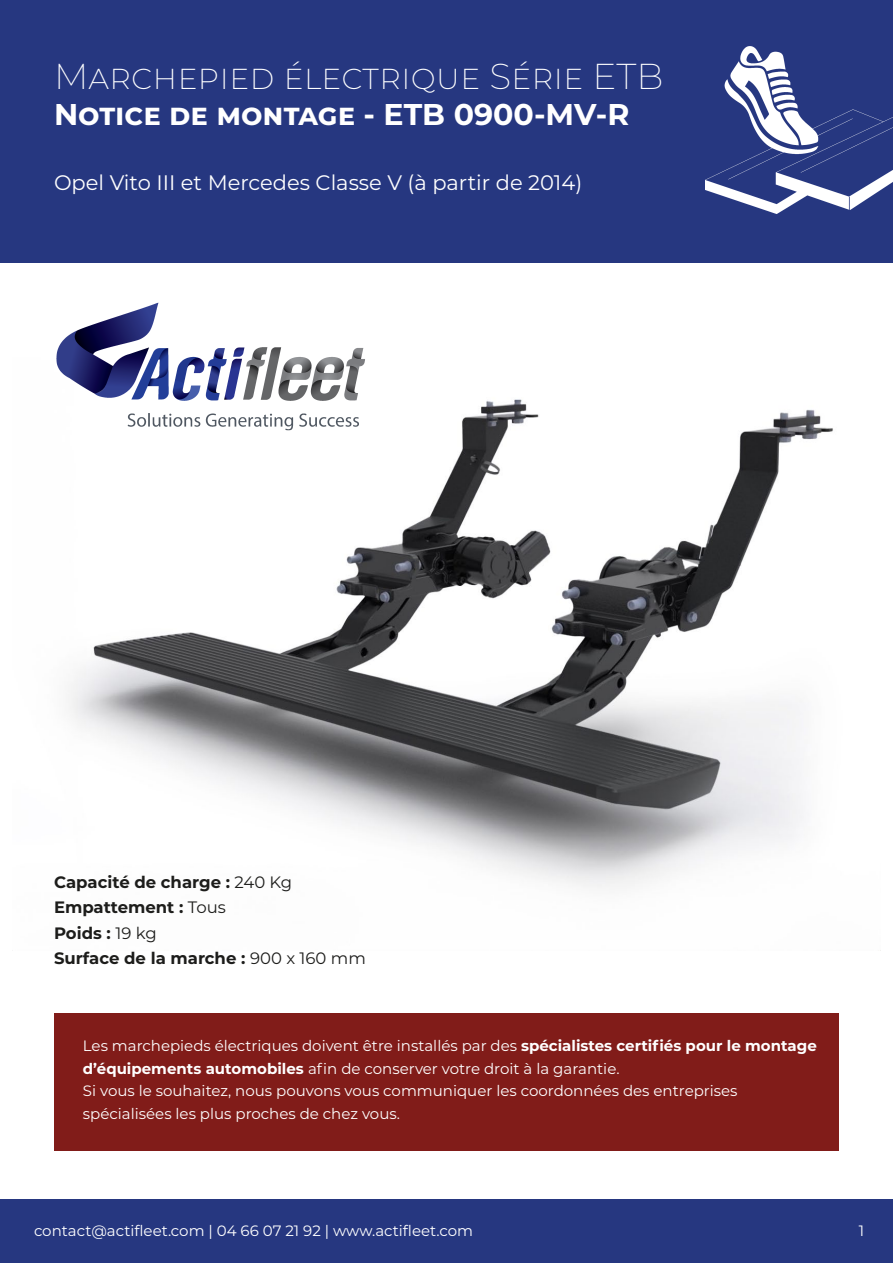
<style>
.page{position:relative;width:893px;height:1263px;background:#fff}
.page>*{position:absolute;margin:0;border:0;box-sizing:border-box;transform-origin:0 0}
.t1{font:200 36px "Montserrat";color:#fff}
.t2{font:700 30px "Montserrat";color:#fff}
.t3{font:21px "Montserrat";color:#fff}
.t4{font:700 16.5px "Montserrat";color:#1d1d1b}
.t5{font:15px/22.5px "Montserrat";color:#fff}
.s1{font-weight:400}
.s2{font-weight:700}
</style>
<div class="page">
<div style="left:0;top:0;width:893px;height:263px;background:#263780"></div>
<img style="left:706px;top:46px;width:187px;height:168px">
<div style="left:0;top:1199px;width:893px;height:64px;background:#263780"></div>
<img style="left:68px;top:399px;width:765px;height:489px">
<img style="left:56px;top:302px;width:332px;height:152px">
<div style="left:54px;top:1013px;width:785px;height:137px;background:#811c19"></div>
<p class="t1" style="left:54px;top:52px;width:611px">Marchepied électrique Série ETB</p>
<p class="t2" style="left:54px;top:93px;width:577px">Notice de montage - ETB 0900-MV-R</p>
<p class="t3" style="left:54px;top:168px;width:530px">Opel Vito III et Mercedes Classe V (à partir de 2014)</p>
<p class="t4" style="left:54px;top:870px;width:240px">Capacité de charge : <span class="s1">240 Kg</span></p>
<p class="t4" style="left:54px;top:895px;width:173px">Empattement : <span class="s1">Tous</span></p>
<p class="t4" style="left:54px;top:921px;width:104px">Poids : <span class="s1">19 kg</span></p>
<p class="t4" style="left:54px;top:946px;width:313px">Surface de la marche : <span class="s1">900 x 160 mm</span></p>
<p class="t5" style="left:83px;top:1034px;width:735px">Les marchepieds électriques doivent être installés par des <span class="s2">spécialistes certifiés pour le montage d’équipements automobiles</span> afin de conserver votre droit à la garantie.</p>
<p class="t5" style="left:83px;top:1079px;width:656px">Si vous le souhaitez, nous pouvons vous communiquer les coordonnées des entreprises spécialisées les plus proches de chez vous.</p>
<p class="t5" style="left:34px;top:1219px;width:440px">contact@actifleet.com | 04 66 07 21 92 | www.actifleet.com</p>
<p class="t5" style="left:859px;top:1219px;width:7px">1</p>
</div>
